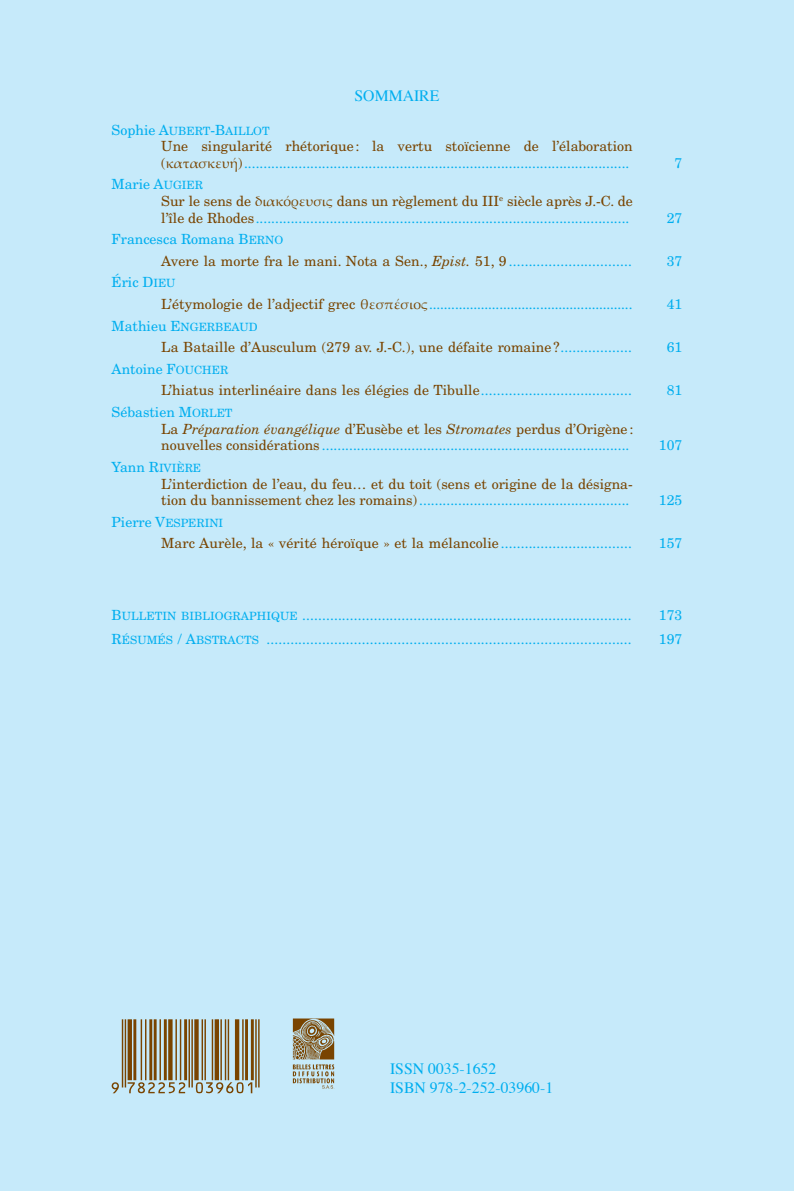
<style>
.page{position:relative;width:794px;height:1191px;background:#c6eafa}
.page>*{position:absolute;margin:0;border:0;box-sizing:border-box;transform-origin:0 0}
.t1{font:15.75px/18.9px "Times";color:#00aeef}
.t2{font:14px/16.6px "New Century Schlbk";color:#00aeef}
.t3{font:14px/16.6px "New Century Schlbk";color:#794400}
.t4{font:14px "New Century Schlbk";letter-spacing:.005em;color:#00aeef}
.t5{font:11.38px "New Century Schlbk";color:#00aeef}
.s1{font-size:14px}
.s2{color:#794400}
.s3{font-family:"Palatino Linotype";color:#794400}
.s4{font-size:11.38px}
.s5{font-style:italic;color:#794400}
.s6{color:#00aeef}
</style>
<div class="page">
<img style="left:293px;top:1018px;width:42px;height:71px">
<svg style="left:112px;top:1019px;width:148px;height:74px"></svg>
<p class="t1" style="left:354px;top:85px;width:86px">SOMMAIRE</p>
<p class="t5" style="left:112px;top:123px;width:160px"><span class="s1">Sophie A</span>UBERT<span class="s1">-B</span>AILLOT</p>
<p class="t2" style="left:161px;top:137px;width:473px"><span class="s2">Une singularité rhétorique: la vertu stoïcienne de l’élaboration (</span><span class="s3">κατασκευή</span><span class="s2">)</span>...................................................................................................</p>
<p class="t2" style="left:161px;top:176px;width:473px;text-indent:-50px">Marie A<span class="s4">UGIER<br></span><span class="s2">Sur le sens de</span> <span class="s3">διακόρευσις</span> <span class="s2">dans un règlement du III</span><sup>e</sup> <span class="s2">siècle après J.-C. de l’île de Rhodes</span>................................................................................................</p>
<p class="t2" style="left:161px;top:228px;width:472px;line-height:21.5px;text-indent:-50px">Francesca Romana B<span class="s4">ERNO<br></span><span class="s2">Avere la morte fra le mani. Nota a Sen.,</span> <span class="s5">Epist.</span> <span class="s2">51, 9</span> ...............................</p>
<p class="t2" style="left:161px;top:271px;width:473px;line-height:21.5px;text-indent:-50px">Éric D<span class="s4">IEU<br></span><span class="s2">L’étymologie de l’adjectif grec</span> <span class="s3">θεσπέσιος</span>.......................................................</p>
<p class="t2" style="left:674px;top:154px;width:9px">7</p>
<p class="t2" style="left:667px;top:209px;width:17px">27</p>
<p class="t2" style="left:666px;top:252px;width:17px">37</p>
<p class="t2" style="left:667px;top:295px;width:17px">41</p>
<p class="t5" style="left:112px;top:319px;width:147px"><span class="s1">Mathieu E</span>NGERBEAUD</p>
<p class="t3" style="left:161px;top:338px;width:472px">La Bataille d’Ausculum (279 av. J.-C.), une défaite romaine ?<span class="s6">..................</span></p>
<p class="t2" style="left:666px;top:338px;width:17px">61</p>
<p class="t2" style="left:161px;top:358px;width:472px;line-height:21.5px;text-indent:-50px">Antoine F<span class="s4">OUCHER<br></span><span class="s2">L’hiatus interlinéaire dans les élégies de Tibulle</span>......................................</p>
<p class="t2" style="left:666px;top:382px;width:17px">81</p>
<p class="t2" style="left:161px;top:403px;width:473px;text-indent:-50px">Sébastien M<span class="s4">ORLET<br></span><span class="s2">La</span> <span class="s5">Préparation évangélique</span> <span class="s2">d’Eusèbe et les</span> <span class="s5">Stromates</span> <span class="s2">perdus d’Origène: nouvelles considérations</span> ...............................................................................</p>
<p class="t5" style="left:112px;top:461px;width:91px"><span class="s1">Yann R</span>IVIÈRE</p>
<p class="t3" style="left:161px;top:475px;width:473px">L’interdiction de l’eau, du feu… et du toit (sens et origine de la désigna&shy;tion du bannissement chez les romains)<span class="s6">......................................................</span></p>
<p class="t2" style="left:659px;top:436px;width:25px">107</p>
<p class="t2" style="left:659px;top:491px;width:25px">125</p>
<p class="t5" style="left:112px;top:515px;width:113px"><span class="s1">Pierre V</span>ESPERINI</p>
<p class="t3" style="left:161px;top:534px;width:472px">Marc Aurèle, la « vérité héroïque » et la mélancolie <span class="s6">.................................</span></p>
<p class="t2" style="left:659px;top:534px;width:25px">157</p>
<p class="t4" style="left:112px;top:606px;width:521px">B<span class="s4">ULLETIN BIBLIOGRAPHIQUE</span> ...................................................................................</p>
<p class="t4" style="left:659px;top:606px;width:25px">173</p>
<p class="t4" style="left:112px;top:630px;width:521px">R<span class="s4">ÉSUMÉS</span> / A<span class="s4">BSTRACTS</span> ............................................................................................</p>
<p class="t4" style="left:659px;top:630px;width:25px">197</p>
<p class="t1" style="left:390px;top:1058px;width:165px">ISSN 0035-1652<br>ISBN 978-2-252-03960-1</p>
</div>
